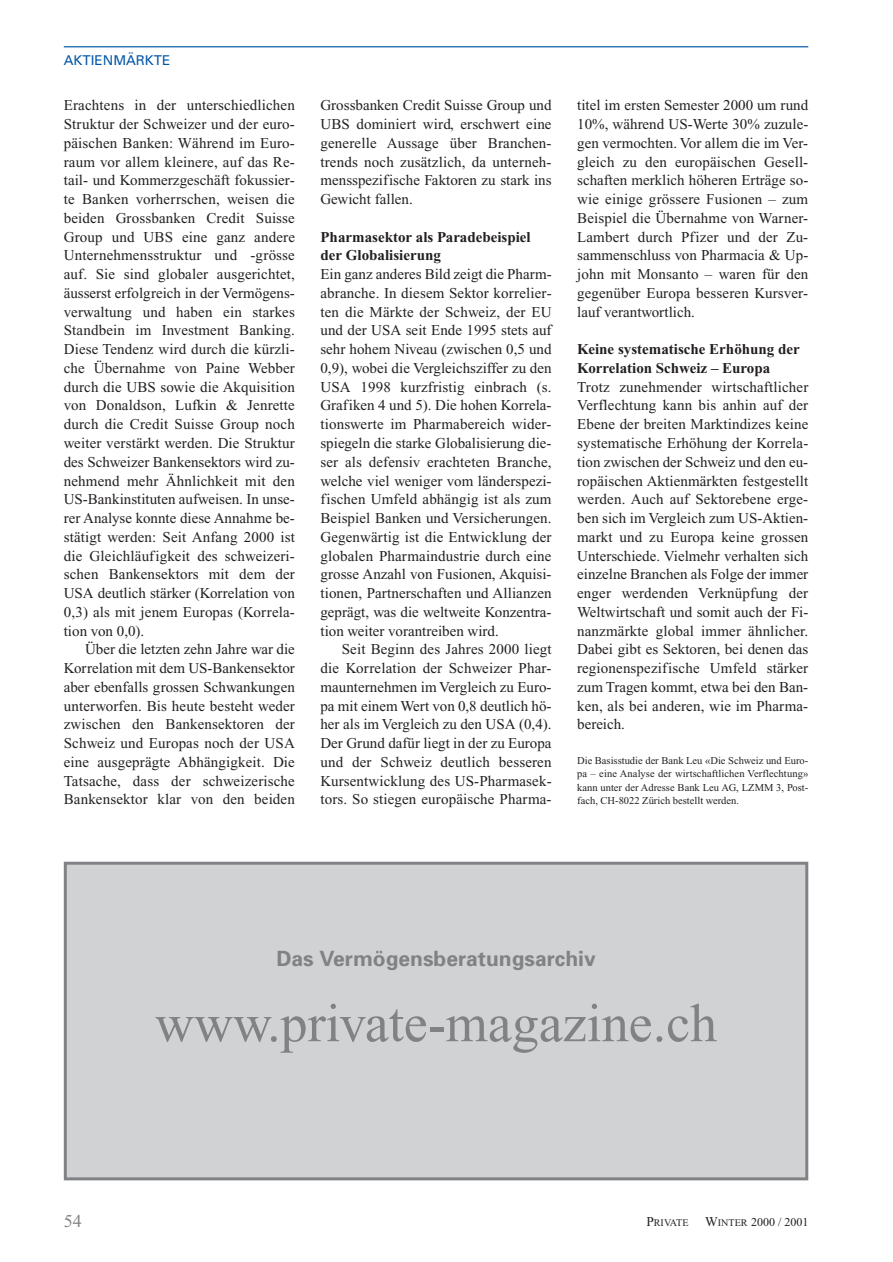
<style>
.page{position:relative;width:893px;height:1262px;background:#fff}
.page>*{position:absolute;margin:0;border:0;box-sizing:border-box;transform-origin:0 0}
.t1{font:54px "Times New Roman";color:#808285}
.t2{font:700 21px "Univers";color:#808285}
.t3{font:18px "Times New Roman";color:#808285}
.t4{font:15px/18.8px "Times New Roman";letter-spacing:.01em;color:#231f20;text-align:justify}
.t5{font:700 15px/18.8px "Times New Roman";color:#231f20}
.t6{font:13.5px "Univers";color:#0157a8}
.t7{font:10.5px/13.5px "Times New Roman";color:#231f20;text-align:justify}
.t8{font:10.2px "Times New Roman";color:#231f20}
.s1{font-size:13.5px}
.s2{font-size:12px}
</style>
<div class="page">
<hr style="left:64px;top:46px;width:744px;height:1px;background:#0157a8">
<div style="left:65px;top:863px;width:741px;height:315px;background:#d1d2d4"></div>
<div style="left:64px;top:861px;width:744px;height:319px;border:3px solid #808285"></div>
<p class="t6" style="left:64px;top:55px;width:108px">AKTIENMÄRKTE</p>
<p class="t4" style="left:64px;top:97px;width:233px">Erachtens in der unterschiedlichen Struktur der Schweizer und der euro&shy;päischen Banken: Während im Euro&shy;raum vor allem kleinere, auf das Re&shy;tail- und Kommerzgeschäft fokussier&shy;te Banken vorherrschen, weisen die beiden Grossbanken Credit Suisse Group und UBS eine ganz andere Unternehmensstruktur und -grösse auf. Sie sind globaler ausgerichtet, äusserst erfolgreich in der Vermögens&shy;verwaltung und haben ein starkes Standbein im Investment Banking.<br>Diese Tendenz wird durch die kürzli&shy;che Übernahme von Paine Webber durch die UBS sowie die Akquisition von Donaldson, Lufkin &amp; Jenrette durch die Credit Suisse Group noch weiter verstärkt werden. Die Struktur des Schweizer Bankensektors wird zu&shy;nehmend mehr Ähnlichkeit mit den US-Bankinstituten aufweisen. In unse&shy;rer Analyse konnte diese Annahme be&shy;stätigt werden: Seit Anfang 2000 ist die Gleichläufigkeit des schweizeri&shy;schen Bankensektors mit dem der USA deutlich stärker (Korrelation von 0,3) als mit jenem Europas (Korrela&shy;tion von 0,0).</p>
<p class="t4" style="left:64px;top:641px;width:233px;text-indent:21px">Über die letzten zehn Jahre war die Korrelation mit dem US-Bankensektor aber ebenfalls grossen Schwankungen unterworfen. Bis heute besteht weder zwischen den Bankensektoren der Schweiz und Europas noch der USA eine ausgeprägte Abhängigkeit. Die Tatsache, dass der schweizerische Bankensektor klar von den beiden</p>
<p class="t4" style="left:320px;top:97px;width:233px">Grossbanken Credit Suisse Group und UBS dominiert wird, erschwert eine generelle Aussage über Branchen&shy;trends noch zusätzlich, da unterneh&shy;mensspezifische Faktoren zu stark ins Gewicht fallen.</p>
<p class="t5" style="left:320px;top:229px;width:212px">Pharmasektor als Paradebeispiel der Globalisierung</p>
<p class="t4" style="left:320px;top:266px;width:233px">Ein ganz anderes Bild zeigt die Pharm&shy;abranche. In diesem Sektor korrelier&shy;ten die Märkte der Schweiz, der EU und der USA seit Ende 1995 stets auf sehr hohem Niveau (zwischen 0,5 und 0,9), wobei die Vergleichsziffer zu den USA 1998 kurzfristig einbrach (s.<br>Grafiken 4 und 5). Die hohen Korrela&shy;tionswerte im Pharmabereich wider&shy;spiegeln die starke Globalisierung die&shy;ser als defensiv erachteten Branche, welche viel weniger vom länderspezi&shy;fischen Umfeld abhängig ist als zum Beispiel Banken und Versicherungen.<br>Gegenwärtig ist die Entwicklung der globalen Pharmaindustrie durch eine grosse Anzahl von Fusionen, Akquisi&shy;tionen, Partnerschaften und Allianzen geprägt, was die weltweite Konzentra&shy;tion weiter vorantreiben wird.</p>
<p class="t4" style="left:320px;top:641px;width:233px;text-indent:21px">Seit Beginn des Jahres 2000 liegt die Korrelation der Schweizer Phar&shy;maunternehmen im Vergleich zu Euro&shy;pa mit einem Wert von 0,8 deutlich hö&shy;her als im Vergleich zu den USA (0,4).<br>Der Grund dafür liegt in der zu Europa und der Schweiz deutlich besseren Kursentwicklung des US-Pharmasek&shy;tors. So stiegen europäische Pharma-</p>
<p class="t4" style="left:577px;top:97px;width:233px">titel im ersten Semester 2000 um rund 10%, während US-Werte 30% zuzule&shy;gen vermochten. Vor allem die im Ver&shy;gleich zu den europäischen Gesell&shy;schaften merklich höheren Erträge so&shy;wie einige grössere Fusionen – zum Beispiel die Übernahme von Warner-Lambert durch Pfizer und der Zu&shy;sammenschluss von Pharmacia &amp; Up&shy;john mit Monsanto – waren für den gegenüber Europa besseren Kursver&shy;lauf verantwortlich.</p>
<p class="t5" style="left:577px;top:341px;width:224px">Keine systematische Erhöhung der<br>Korrelation Schweiz – Europa</p>
<p class="t4" style="left:577px;top:379px;width:233px">Trotz zunehmender wirtschaftlicher Verflechtung kann bis anhin auf der Ebene der breiten Marktindizes keine systematische Erhöhung der Korrela&shy;tion zwischen der Schweiz und den eu&shy;ropäischen Aktienmärkten festgestellt werden. Auch auf Sektorebene erge&shy;ben sich im Vergleich zum US-Aktien&shy;markt und zu Europa keine grossen Unterschiede. Vielmehr verhalten sich einzelne Branchen als Folge der immer enger werdenden Verknüpfung der Weltwirtschaft und somit auch der Fi&shy;nanzmärkte global immer ähnlicher.<br>Dabei gibt es Sektoren, bei denen das regionenspezifische Umfeld stärker zum Tragen kommt, etwa bei den Ban&shy;ken, als bei anderen, wie im Pharma&shy;bereich.</p>
<p class="t7" style="left:577px;top:754px;width:233px">Die Basisstudie der Bank Leu «Die Schweiz und Euro&shy;pa – eine Analyse der wirtschaftlichen Verflechtung» kann unter der Adresse Bank Leu AG, LZMM 3, Post&shy;fach, CH-8022 Zürich bestellt werden.</p>
<h2 class="t2" style="left:276px;top:951px;width:321px">Das Vermögensberatungsarchiv</h2>
<h1 class="t1" style="left:155px;top:1003px;width:563px">www.private-magazine.ch</h1>
<p class="t3" style="left:64px;top:1214px;width:19px">54</p>
<p class="t8" style="left:646px;top:1218px;width:163px"><span class="s1">P</span>RIVATE <span class="s1">W</span>INTER <span class="s2">2000 / 2001</span></p>
</div>
